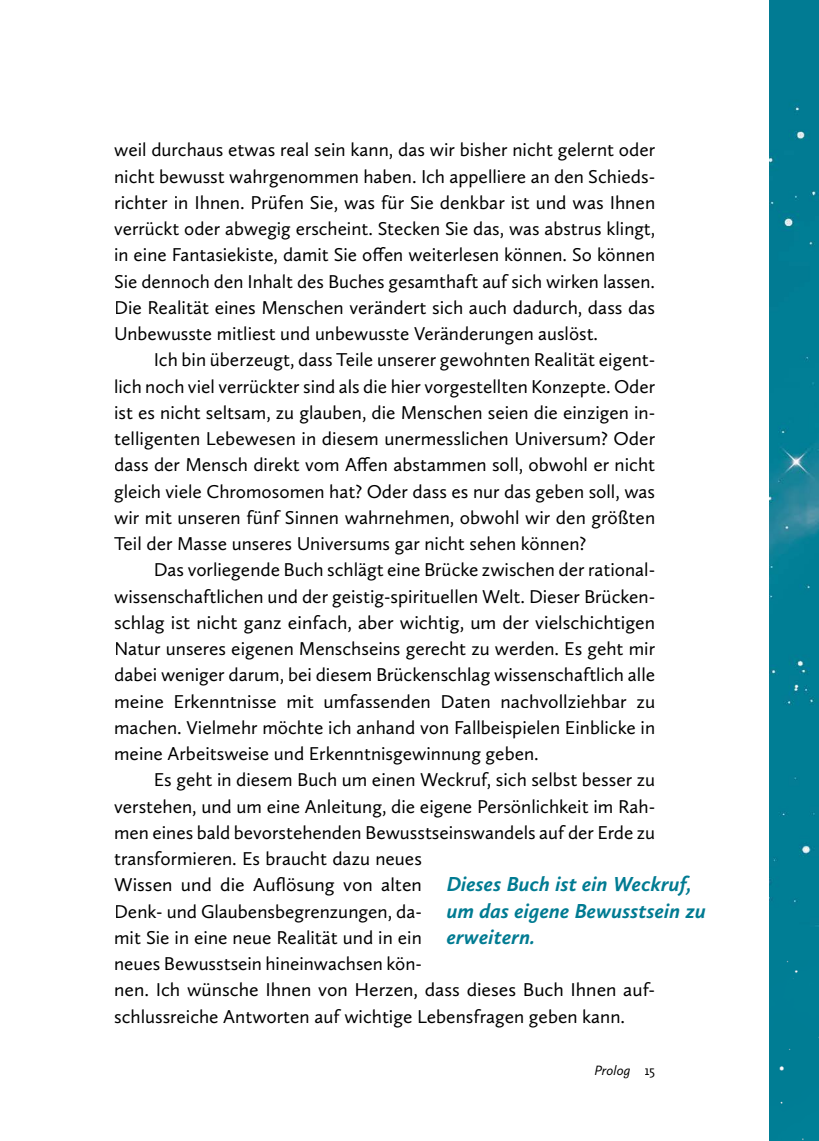
<style>
.page{position:relative;width:819px;height:1141px;background:#fff}
.page>*{position:absolute;margin:0;border:0;box-sizing:border-box;transform-origin:0 0}
.t1{font:italic 700 21px/26.2px "Calluna Sans";letter-spacing:.01em;color:#007b92}
.t2{font:19.25px/26.2px "Calluna Sans";color:#000;text-align:justify}
.t3{font:italic 14px "Calluna Sans";color:#000}
.s1{font-style:normal}
</style>
<div class="page">
<img style="left:769px;top:0;width:50px;height:1141px">
<p class="t2" style="left:114px;top:136px;width:542px">weil durchaus etwas real sein kann, das wir bisher nicht gelernt oder nicht bewusst wahrgenommen haben. Ich appelliere an den Schieds&shy;richter in Ihnen. Prüfen Sie, was für Sie denkbar ist und was Ihnen verrückt oder abwegig erscheint. Stecken Sie das, was abstrus klingt, in eine Fantasiekiste, damit Sie offen weiterlesen können. So können Sie dennoch den Inhalt des Buches gesamthaft auf sich wirken lassen.<br>Die Realität eines Menschen verändert sich auch dadurch, dass das Unbewusste mitliest und unbewusste Veränderungen auslöst.</p>
<p class="t2" style="left:114px;top:346px;width:542px;text-indent:40px">Ich bin überzeugt, dass Teile unserer gewohnten Realität eigent&shy;lich noch viel verrückter sind als die hier vorgestellten Konzepte. Oder ist es nicht seltsam, zu glauben, die Menschen seien die einzigen in&shy;telligenten Lebewesen in diesem unermesslichen Universum? Oder dass der Mensch direkt vom Affen abstammen soll, obwohl er nicht gleich viele Chromosomen hat? Oder dass es nur das geben soll, was wir mit unseren fünf Sinnen wahrnehmen, obwohl wir den größten Teil der Masse unseres Universums gar nicht sehen können?</p>
<p class="t2" style="left:114px;top:556px;width:542px;text-indent:40px">Das vorliegende Buch schlägt eine Brücke zwischen der rational&shy;wissenschaftlichen und der geistig-spirituellen Welt. Dieser Brücken&shy;schlag ist nicht ganz einfach, aber wichtig, um der vielschichtigen Natur unseres eigenen Menschseins gerecht zu werden. Es geht mir dabei weniger darum, bei diesem Brückenschlag wissenschaftlich alle meine Erkenntnisse mit umfassenden Daten nachvollziehbar zu machen. Vielmehr möchte ich anhand von Fallbeispielen Einblicke in meine Arbeitsweise und Erkenntnisgewinnung geben.</p>
<p class="t2" style="left:114px;top:766px;width:542px;text-align:left;text-indent:40px">Es geht in diesem Buch um einen Weckruf, sich selbst besser zu verstehen, und um eine Anleitung, die eigene Persönlichkeit im Rah&shy;men eines bald bevorstehenden Bewusstseinswandels auf der Erde zu transformieren. Es braucht dazu neues<br>Wissen und die Auflösung von alten<br>Denk- und Glaubensbegrenzungen, da-<br>mit Sie in eine neue Realität und in ein<br>neues Bewusstsein hineinwachsen kön-<br>nen. Ich wünsche Ihnen von Herzen, dass dieses Buch Ihnen auf&shy;schlussreiche Antworten auf wichtige Lebensfragen geben kann.</p>
<p class="t1" style="left:446px;top:871px;width:260px">Dieses Buch ist ein Weckruf, um das eigene Bewusstsein zu erweitern.</p>
<p class="t3" style="left:594px;top:1062px;width:62px">Prolog <span class="s1">15</span></p>
</div>
